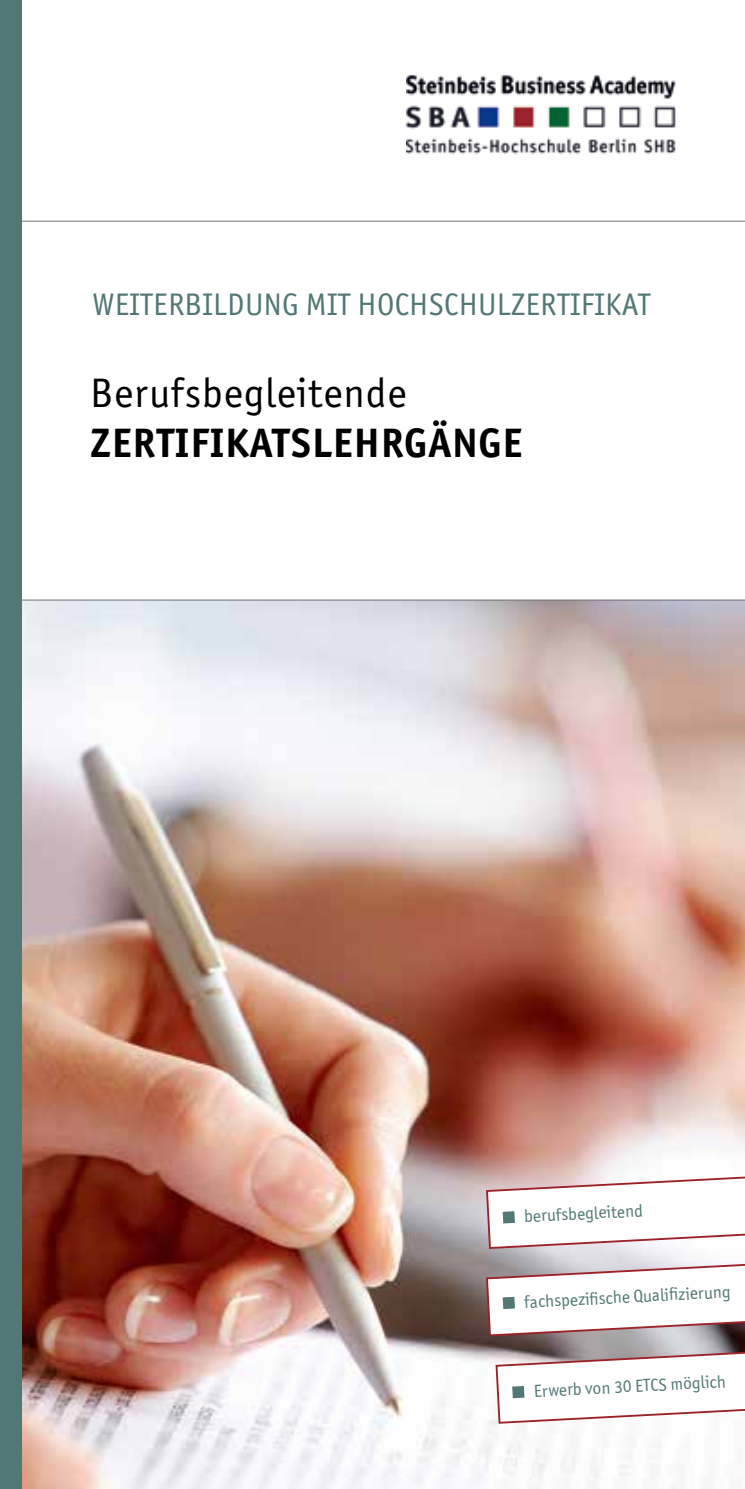
<style>
.page{position:relative;width:745px;height:1489px;background:#fff}
.page>*{position:absolute;margin:0;border:0;box-sizing:border-box;transform-origin:0 0}
.t1{font:700 41.25px "Officina Sans ITC Std";letter-spacing:.025em;color:#000}
.t2{font:41.25px "Officina Sans ITC Std";letter-spacing:.025em;color:#000}
.t3{font:31.25px "Officina Sans ITC Std";letter-spacing:.01em;color:#527875}
.t4{font:17.5px "Officina Sans ITC Std";color:#527875}
</style>
<div class="page">
<img style="left:21px;top:600px;width:723px;height:888px">
<hr style="left:11px;top:221px;width:733px;height:1px;background:#707172">
<hr style="left:11px;top:599px;width:733px;height:1px;background:#707172">
<div style="left:0;top:0;width:21px;height:1488px;background:#527875"></div>
<svg style="left:484px;top:1172px;width:260px;height:77px"></svg>
<svg style="left:484px;top:1259px;width:260px;height:78px"></svg>
<div style="left:502px;top:1296px;width:12px;height:12px;background:#527875"></div>
<svg style="left:494px;top:1347px;width:250px;height:77px"></svg>
<div style="left:512px;top:1385px;width:12px;height:12px;background:#527875"></div>
<div style="left:502px;top:1211px;width:12px;height:12px;background:#527875"></div>
<img style="left:406px;top:75px;width:270px;height:80px">
<h2 class="t3" style="left:93px;top:286px;width:319px">WEITERBILDUNG MIT HOCHSCH</h2>
<h2 class="t3" style="left:478px;top:286px;width:171px">ULZERTIFIKAT</h2>
<h1 class="t2" style="left:90px;top:369px;width:318px">BERUFSBEGLEITENDE</h1>
<h1 class="t1" style="left:90px;top:417px;width:433px">ZERTIFIKATSLEHRGÄNGE</h1>
<p class="t4" style="left:523px;top:1206px;width:121px;rotate:-3deg">BERUFSBEGLEITEND</p>
<p class="t4" style="left:523px;top:1291px;width:209px;rotate:-3deg">FACHSPEZIFI SCHE QUALIFI ZIERUNG</p>
<p class="t4" style="left:533px;top:1380px;width:194px;rotate:-3deg">ERWERB VON 30 ETCS MÖGLICH</p>
</div>
